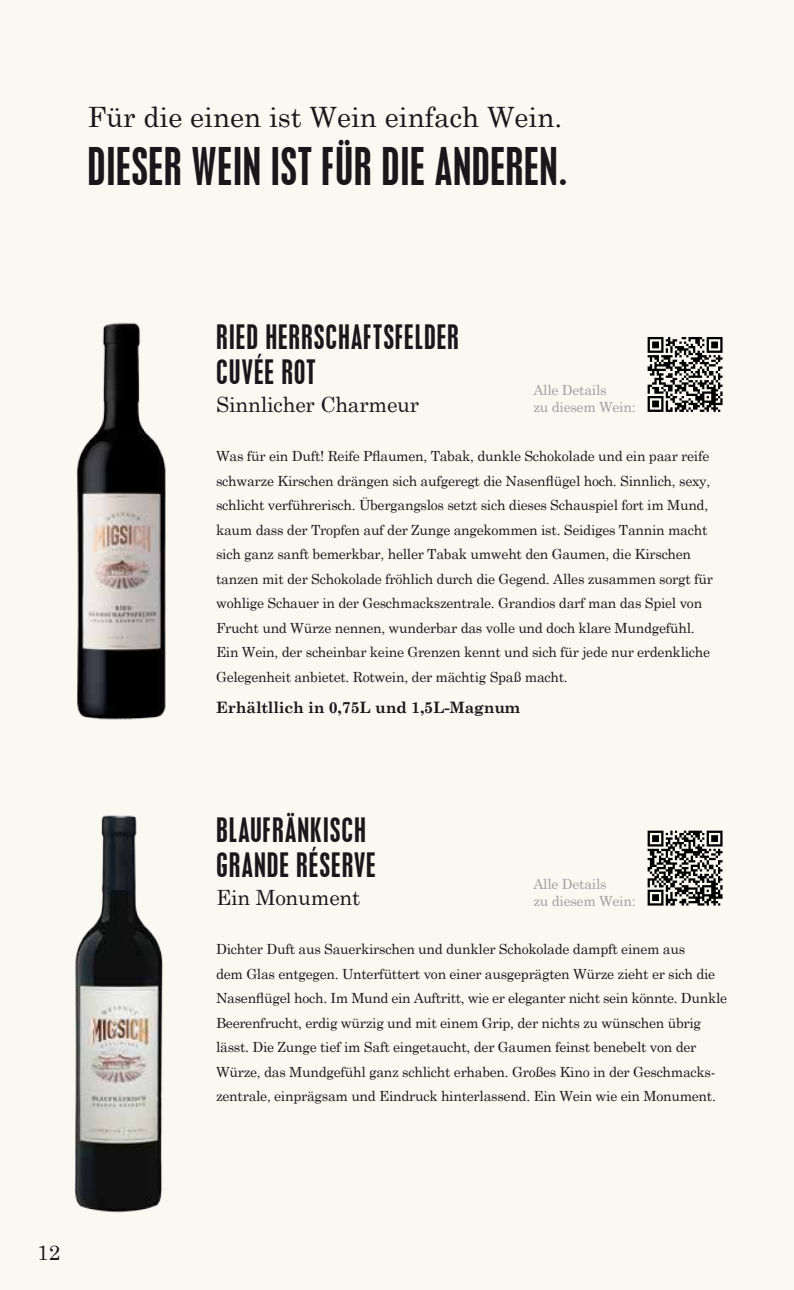
<style>
.page{position:relative;width:794px;height:1290px;background:#fbf8f2}
.page>*{position:absolute;margin:0;border:0;box-sizing:border-box;transform-origin:0 0}
.t1{font:condensed 45.85px "Placard";letter-spacing:.02em;color:#1a171c}
.t2{font:condensed 29.75px/35px "Placard";letter-spacing:.04em;color:#1a171c}
.t3{font:28px "Century Schoolbook";color:#1a171c}
.t4{font:21px "Century Schoolbook";letter-spacing:-.01em;color:#1a171c}
.t5{font:700 15.75px "Century Schoolbook";letter-spacing:-.01em;color:#1a171c}
.t6{font:14px/24.5px "Century Schoolbook";letter-spacing:-.02em;color:#1a171c}
.t7{font:14px/17.5px "Century Schoolbook";letter-spacing:-.02em;color:#9d9ea0}
</style>
<div class="page">
<img style="left:76px;top:322px;width:90px;height:398px">
<img style="left:74px;top:815px;width:89px;height:398px">
<svg style="left:647px;top:337px;width:75px;height:75px"></svg>
<svg style="left:647px;top:830px;width:75px;height:75px"></svg>
<h3 class="t3" style="left:87px;top:93px;width:476px">Für die einen ist Wein einfach Wein.</h3>
<h1 class="t1" style="left:87px;top:138px;width:481px">DIESER WEIN IST FÜR DIE ANDEREN.</h1>
<h2 class="t2" style="left:216px;top:320px;width:244px">RIED HERRSCHAFTSFELDER<br>CUVÉE ROT</h2>
<h3 class="t4" style="left:216px;top:387px;width:205px">Sinnlicher Charmeur</h3>
<p class="t6" style="left:216px;top:443px;width:498px">Was für ein Duft! Reife Pflaumen, Tabak, dunkle Schokolade und ein paar reife schwarze Kirschen drängen sich aufgeregt die Nasenflügel hoch. Sinnlich, sexy, schlicht verführerisch. Übergangslos setzt sich dieses Schauspiel fort im Mund, kaum dass der Tropfen auf der Zunge angekommen ist. Seidiges Tannin macht sich ganz sanft bemerkbar, heller Tabak umweht den Gaumen, die Kirschen tanzen mit der Schokolade fröhlich durch die Gegend. Alles zusammen sorgt für wohlige Schauer in der Geschmackszentrale. Grandios darf man das Spiel von Frucht und Würze nennen, wunderbar das volle und doch klare Mundgefühl.<br>Ein Wein, der scheinbar keine Grenzen kennt und sich für jede nur erdenkliche Gelegenheit anbietet. Rotwein, der mächtig Spaß macht.</p>
<p class="t5" style="left:216px;top:695px;width:305px">Erhältllich in 0,75L und 1,5L-Magnum</p>
<p class="t7" style="left:533px;top:380px;width:104px">Alle Details<br>zu diesem Wein:</p>
<h2 class="t2" style="left:216px;top:813px;width:161px">BLAUFRÄNKISCH<br>GRANDE RÉSERVE</h2>
<h3 class="t4" style="left:216px;top:880px;width:146px">Ein Monument</h3>
<p class="t6" style="left:216px;top:936px;width:512px">Dichter Duft aus Sauerkirschen und dunkler Schokolade dampft einem aus<br>dem Glas entgegen. Unterfüttert von einer ausgeprägten Würze zieht er sich die Nasenflügel hoch. Im Mund ein Auftritt, wie er eleganter nicht sein könnte. Dunkle Beerenfrucht, erdig würzig und mit einem Grip, der nichts zu wünschen übrig lässt. Die Zunge tief im Saft eingetaucht, der Gaumen feinst benebelt von der Würze, das Mundgefühl ganz schlicht erhaben. Großes Kino in der Geschmacks&shy;zentrale, einprägsam und Eindruck hinterlassend. Ein Wein wie ein Monument.</p>
<p class="t7" style="left:533px;top:873px;width:104px">Alle Details<br>zu diesem Wein:</p>
<h3 class="t4" style="left:37px;top:1234px;width:25px">12</h3>
</div>
